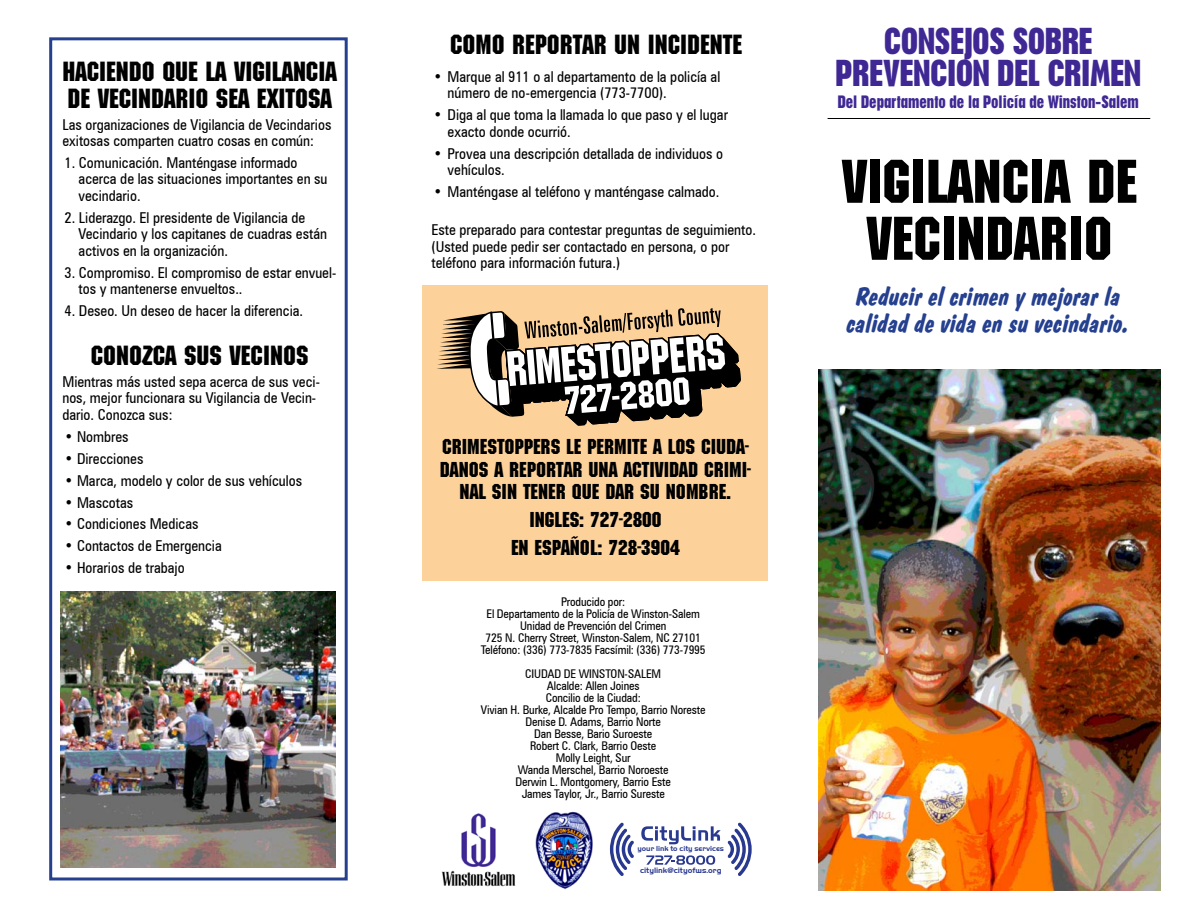
<style>
.page{position:relative;width:1188px;height:918px;background:#fff}
.page>*{position:absolute;margin:0;border:0;box-sizing:border-box;transform-origin:0 0}
.t1{font:60px/57px "Machine";color:#000;text-align:center}
.t2{font:700 condensed 34.5px/31.5px "Placard";color:#3f2894;text-align:center}
.t3{font:27px/27px "Machine";color:#000}
.t4{font:700 25.5px/27px "Dom Diagonal BT";color:#25408f;text-align:center}
.t5{font:21px/22.5px "Machine";color:#000;text-align:center}
.t6{font:700 condensed 16.5px "Placard";color:#3f2894}
.t7{font:condensed 15px/16.5px "Zurich BT";color:#000}
.t8{font:condensed 12px/12px "Zurich BT";letter-spacing:-.01em;color:#000;text-align:center}
.t9{font:700 8.1px "Handel Got D";color:#2a3990}
.t10{font:700 7.5px "Handel Got D";color:#2a3990}
</style>
<div class="page">
<div style="left:422px;top:285px;width:345px;height:295px;background:#fdd29a"></div>
<div style="left:49px;top:37px;width:299px;height:843px;border:3px solid #25408f"></div>
<img style="left:441px;top:813px;width:75px;height:74px">
<svg style="left:641px;top:826px;width:80px;height:18px"></svg>
<svg style="left:646px;top:855px;width:69px;height:10px"></svg>
<svg style="left:610px;top:823px;width:24px;height:53px"></svg>
<svg style="left:728px;top:823px;width:24px;height:53px"></svg>
<img style="left:535px;top:811px;width:58px;height:78px">
<img style="left:819px;top:369px;width:341px;height:521px">
<img style="left:60px;top:591px;width:276px;height:277px">
<svg style="left:437px;top:308px;width:304px;height:118px"></svg>
<hr style="left:828px;top:118px;width:322px;height:1px;background:#000">
<h3 class="t3" style="left:62px;top:59px;width:276px">HACIENDO QUE LA VIGILANCIA<br>DE VECINDARIO SEA EXITOSA</h3>
<p class="t7" style="left:62px;top:116px;width:271px">Las organizaciones de Vigilancia de Vecindarios exitosas comparten cuatro cosas en común:</p>
<p class="t7" style="left:79px;top:154px;width:250px;text-indent:-14px">1. Comunicación. Manténgase informado acerca de las situaciones importantes en su vecindario.</p>
<p class="t7" style="left:79px;top:209px;width:250px;text-indent:-14px">2. Liderazgo. El presidente de Vigilancia de<br>Vecindario y los capitanes de cuadras están activos en la organización.</p>
<p class="t7" style="left:79px;top:264px;width:259px;text-indent:-14px">3. Compromiso. El compromiso de estar envuel&shy;tos y mantenerse envueltos..</p>
<p class="t7" style="left:65px;top:302px;width:240px">4. Deseo. Un deseo de hacer la diferencia.</p>
<h3 class="t3" style="left:91px;top:343px;width:219px">CONOZCA SUS VECINOS</h3>
<p class="t7" style="left:62px;top:373px;width:259px">Mientras más usted sepa acerca de sus veci&shy;nos, mejor funcionara su Vigilancia de Vecin&shy;dario. Conozca sus:</p>
<p class="t7" style="left:65px;top:428px;width:66px">• Nombres</p>
<p class="t7" style="left:65px;top:450px;width:80px">• Direcciones</p>
<p class="t7" style="left:65px;top:472px;width:239px">• Marca, modelo y color de sus vehículos</p>
<p class="t7" style="left:65px;top:494px;width:70px">• Mascotas</p>
<p class="t7" style="left:65px;top:516px;width:135px">• Condiciones Medicas</p>
<p class="t7" style="left:65px;top:538px;width:159px">• Contactos de Emergencia</p>
<p class="t7" style="left:65px;top:560px;width:122px">• Horarios de trabajo</p>
<h3 class="t3" style="left:450px;top:32px;width:294px">COMO REPORTAR UN INCIDENTE</h3>
<p class="t7" style="left:448px;top:68px;width:274px;text-indent:-14px">• Marque al 911 o al departamento de la policía al número de no-emergencia (773-7700).</p>
<p class="t7" style="left:448px;top:106px;width:282px;text-indent:-14px">• Diga al que toma la llamada lo que paso y el lugar exacto donde ocurrió.</p>
<p class="t7" style="left:448px;top:145px;width:277px;text-indent:-14px">• Provea una descripción detallada de individuos o vehículos.</p>
<p class="t7" style="left:434px;top:183px;width:287px">• Manténgase al teléfono y manténgase calmado.</p>
<p class="t7" style="left:431px;top:222px;width:326px">Este preparado para contestar preguntas de seguimiento. (Usted puede pedir ser contactado en persona, o por teléfono para información futura.)</p>
<h3 class="t5" style="left:440px;top:437px;width:313px">CRIMESTOPPERS LE PERMITE A LOS CIUDA-<br>DANOS A REPORTAR UNA ACTIVIDAD CRIMI-<br>NAL SIN TENER QUE DAR SU NOMBRE.</h3>
<h3 class="t5" style="left:511px;top:507px;width:170px;line-height:27.9px">INGLES: 727-2800<br>EN ESPAÑOL: 728-3904</h3>
<p class="t8" style="left:481px;top:595px;width:226px">Producido por:<br>El Departamento de la Policía de Winston-Salem Unidad de Prevención del Crimen<br>725 N. Cherry Street, Winston-Salem, NC 27101<br>Teléfono: (336) 773-7835 Facsímil: (336) 773-7995</p>
<p class="t8" style="left:481px;top:667px;width:226px">CIUDAD DE WINSTON-SALEM<br>Alcalde: Allen Joines<br>Concilio de la Ciudad:<br>Vivian H. Burke, Alcalde Pro Tempo, Barrio Noreste<br>Denise D. Adams, Barrio Norte<br>Dan Besse, Bario Suroeste<br>Robert C. Clark, Barrio Oeste<br>Molly Leight, Sur<br>Wanda Merschel, Barrio Noroeste<br>Derwin L. Montgomery, Barrio Este<br>James Taylor, Jr., Barrio Sureste</p>
<p class="t10" style="left:638px;top:845px;width:88px">your link to city services</p>
<p class="t9" style="left:640px;top:866px;width:83px">citylink@cityofws.org</p>
<h2 class="t2" style="left:836px;top:26px;width:307px">CONSEJOS SOBRE<br>PREVENCION DEL CRIMEN</h2>
<p class="t6" style="left:838px;top:93px;width:303px">Del Departamento de la Policía de Winston-Salem</p>
<h1 class="t1" style="left:842px;top:155px;width:297px">VIGILANCIA DE<br>VECINDARIO</h1>
<h3 class="t4" style="left:847px;top:283px;width:284px">Reducir el crimen y mejorar la calidad de vida en su vecindario.</h3>
</div>
